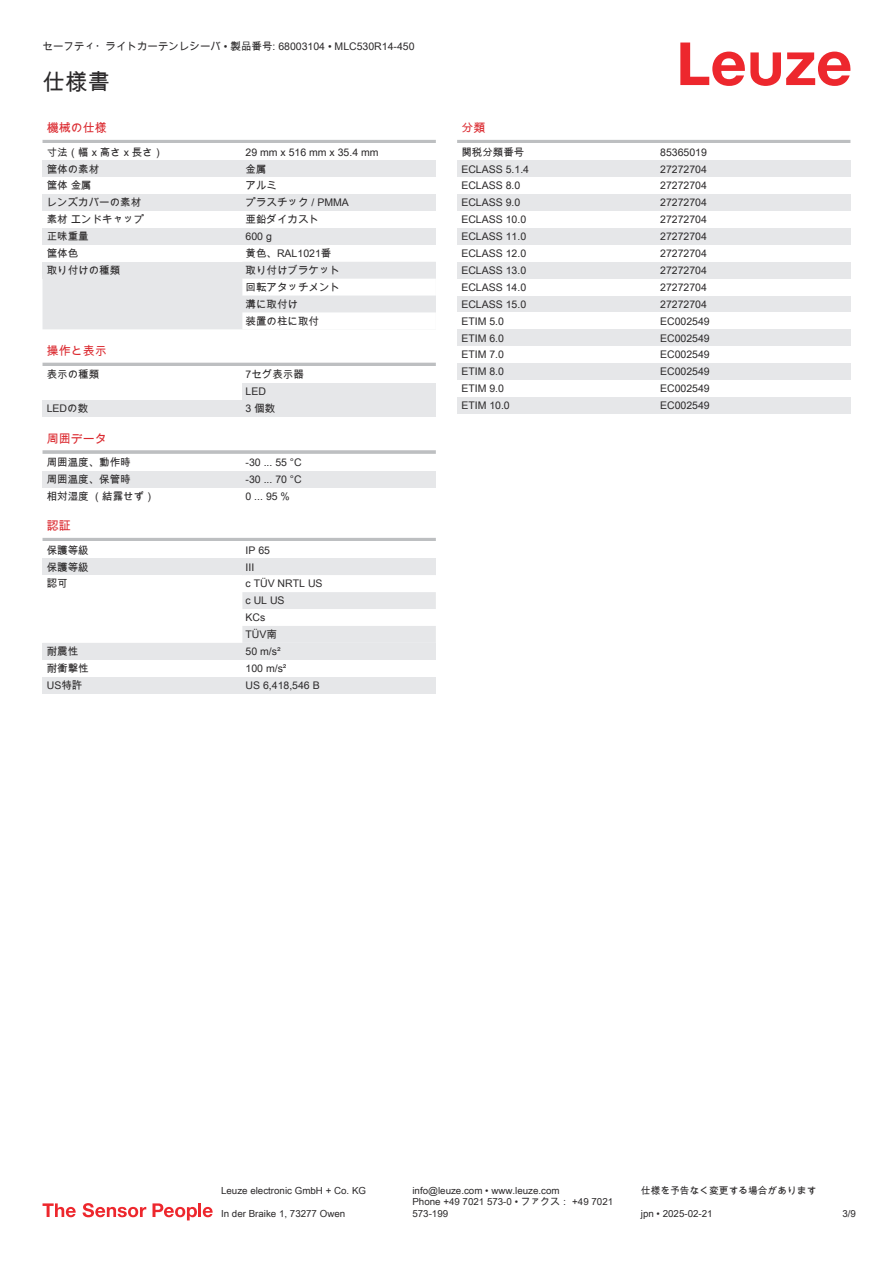
<style>
.page{position:relative;width:893px;height:1263px;background:#fff}
.page>*{position:absolute;margin:0;border:0;box-sizing:border-box;transform-origin:0 0}
.t1{font:22.5px "Arial Unicode MS";color:#2b292a}
.t2{font:12px "Arial Unicode MS";color:#db2a30}
.t3{font:10.5px/17px "Arial Unicode MS";color:#2b292a}
.t4{font:9.75px/11.7px "Arial Unicode MS";color:#2b292a}
</style>
<div class="page">
<svg style="left:680px;top:43px;width:170px;height:43px"></svg>
<div style="left:43px;top:279px;width:199px;height:50px;background:#e6e7e9"></div>
<hr style="left:43px;top:140px;width:393px;height:3px;background:#bdbfc1">
<div style="left:43px;top:160px;width:199px;height:17px;background:#e6e7e9"></div>
<div style="left:242px;top:160px;width:194px;height:17px;background:#e6e7e9"></div>
<div style="left:43px;top:194px;width:199px;height:17px;background:#e6e7e9"></div>
<div style="left:242px;top:194px;width:194px;height:17px;background:#e6e7e9"></div>
<div style="left:43px;top:228px;width:199px;height:17px;background:#e6e7e9"></div>
<div style="left:242px;top:228px;width:194px;height:17px;background:#e6e7e9"></div>
<div style="left:43px;top:262px;width:199px;height:17px;background:#e6e7e9"></div>
<svg style="left:242px;top:262px;width:194px;height:51px"></svg>
<hr style="left:43px;top:363px;width:393px;height:3px;background:#bdbfc1">
<div style="left:242px;top:383px;width:194px;height:17px;background:#e6e7e9"></div>
<div style="left:43px;top:400px;width:199px;height:17px;background:#e6e7e9"></div>
<div style="left:242px;top:400px;width:194px;height:17px;background:#e6e7e9"></div>
<hr style="left:43px;top:450px;width:393px;height:4px;background:#c6c8c9">
<div style="left:43px;top:471px;width:199px;height:17px;background:#e6e7e9"></div>
<div style="left:242px;top:471px;width:194px;height:17px;background:#e6e7e9"></div>
<hr style="left:43px;top:538px;width:393px;height:3px;background:#bdbfc1">
<div style="left:43px;top:558px;width:199px;height:17px;background:#e6e7e9"></div>
<div style="left:242px;top:558px;width:194px;height:17px;background:#e6e7e9"></div>
<svg style="left:242px;top:592px;width:194px;height:51px"></svg>
<div style="left:43px;top:643px;width:199px;height:17px;background:#e6e7e9"></div>
<div style="left:242px;top:643px;width:194px;height:17px;background:#e6e7e9"></div>
<div style="left:43px;top:677px;width:199px;height:16px;background:#e6e7e9"></div>
<div style="left:242px;top:677px;width:194px;height:16px;background:#e6e7e9"></div>
<hr style="left:457px;top:140px;width:393px;height:3px;background:#bdbfc1">
<div style="left:457px;top:160px;width:200px;height:17px;background:#e6e7e9"></div>
<div style="left:657px;top:160px;width:193px;height:17px;background:#e6e7e9"></div>
<div style="left:457px;top:194px;width:200px;height:17px;background:#e6e7e9"></div>
<div style="left:657px;top:194px;width:193px;height:17px;background:#e6e7e9"></div>
<div style="left:457px;top:228px;width:200px;height:17px;background:#e6e7e9"></div>
<div style="left:657px;top:228px;width:193px;height:17px;background:#e6e7e9"></div>
<div style="left:457px;top:262px;width:200px;height:17px;background:#e6e7e9"></div>
<div style="left:657px;top:262px;width:193px;height:17px;background:#e6e7e9"></div>
<div style="left:457px;top:296px;width:200px;height:16px;background:#e6e7e9"></div>
<div style="left:657px;top:296px;width:193px;height:16px;background:#e6e7e9"></div>
<div style="left:457px;top:329px;width:200px;height:17px;background:#e6e7e9"></div>
<div style="left:657px;top:329px;width:193px;height:17px;background:#e6e7e9"></div>
<div style="left:457px;top:363px;width:200px;height:17px;background:#e6e7e9"></div>
<div style="left:657px;top:363px;width:193px;height:17px;background:#e6e7e9"></div>
<div style="left:457px;top:397px;width:200px;height:17px;background:#e6e7e9"></div>
<div style="left:657px;top:397px;width:193px;height:17px;background:#e6e7e9"></div>
<svg style="left:43px;top:1203px;width:33px;height:14px"></svg>
<svg style="left:83px;top:1203px;width:63px;height:14px"></svg>
<svg style="left:153px;top:1203px;width:44px;height:17px"></svg>
<hr style="left:198px;top:1203px;width:3px;height:14px;background:#ed272d">
<svg style="left:203px;top:1207px;width:10px;height:10px"></svg>
<p class="t3" style="left:43px;top:38px;width:374px">セーフティ・ライトカーテンレシーバ • 製品番号: 68003104 • MLC530R14-450</p>
<h1 class="t1" style="left:43px;top:66px;width:69px">仕様書</h1>
<p class="t2" style="left:47px;top:119px;width:61px">機械の仕様</p>
<p class="t3" style="left:47px;top:143px;width:118px">寸法（幅 x 高さ x 長さ）</p>
<p class="t3" style="left:246px;top:143px;width:135px">29 mm x 516 mm x 35.4 mm</p>
<p class="t3" style="left:47px;top:160px;width:54px">筐体の素材</p>
<p class="t3" style="left:246px;top:160px;width:22px">金属</p>
<p class="t3" style="left:47px;top:177px;width:46px">筐体 金属</p>
<p class="t3" style="left:246px;top:177px;width:33px">アルミ</p>
<p class="t3" style="left:47px;top:194px;width:96px">レンズカバーの素材</p>
<p class="t3" style="left:246px;top:194px;width:105px">プラスチック / PMMA</p>
<p class="t3" style="left:47px;top:211px;width:99px">素材 エンドキャップ</p>
<p class="t3" style="left:246px;top:211px;width:75px">亜鉛ダイカスト</p>
<p class="t3" style="left:47px;top:228px;width:43px">正味重量</p>
<p class="t3" style="left:246px;top:228px;width:28px">600 g</p>
<p class="t3" style="left:47px;top:245px;width:33px">筐体色</p>
<p class="t3" style="left:246px;top:245px;width:87px">黄色、RAL1021番</p>
<p class="t3" style="left:47px;top:262px;width:75px">取り付けの種類</p>
<p class="t3" style="left:246px;top:262px;width:96px">取り付けブラケット回転アタッチメント溝に取付け<br>装置の柱に取付</p>
<p class="t2" style="left:47px;top:342px;width:61px">操作と表示</p>
<p class="t3" style="left:47px;top:366px;width:54px">表示の種類</p>
<p class="t3" style="left:246px;top:366px;width:60px">7セグ表示器<br>LED</p>
<p class="t3" style="left:47px;top:400px;width:43px">LEDの数</p>
<p class="t3" style="left:246px;top:400px;width:31px">3 個数</p>
<p class="t2" style="left:47px;top:430px;width:61px">周囲データ</p>
<p class="t3" style="left:47px;top:454px;width:85px">周囲温度、動作時</p>
<p class="t3" style="left:246px;top:454px;width:58px">-30 ... 55 °C</p>
<p class="t3" style="left:47px;top:470px;width:85px">周囲温度、保管時</p>
<p class="t3" style="left:246px;top:470px;width:58px">-30 ... 70 °C</p>
<p class="t3" style="left:47px;top:487px;width:109px">相対湿度 （結露せず）</p>
<p class="t3" style="left:246px;top:487px;width:46px">0 ... 95 %</p>
<p class="t2" style="left:47px;top:517px;width:25px">認証</p>
<p class="t3" style="left:47px;top:541px;width:43px">保護等級</p>
<p class="t3" style="left:246px;top:541px;width:26px">IP 65</p>
<p class="t3" style="left:47px;top:558px;width:43px">保護等級</p>
<p class="t3" style="left:246px;top:558px;width:10px">III</p>
<p class="t3" style="left:47px;top:575px;width:22px">認可</p>
<p class="t3" style="left:246px;top:575px;width:79px">c TÜV NRTL US c UL US<br>KCs<br>TÜV南</p>
<p class="t3" style="left:47px;top:643px;width:33px">耐震性</p>
<p class="t3" style="left:246px;top:643px;width:37px">50 m/s²</p>
<p class="t3" style="left:47px;top:659px;width:43px">耐衝撃性</p>
<p class="t3" style="left:246px;top:659px;width:42px">100 m/s²</p>
<p class="t3" style="left:47px;top:676px;width:37px">US特許</p>
<p class="t3" style="left:246px;top:676px;width:76px">US 6,418,546 B</p>
<p class="t2" style="left:461px;top:119px;width:25px">分類</p>
<p class="t3" style="left:461px;top:143px;width:64px">関税分類番号</p>
<p class="t3" style="left:660px;top:143px;width:48px">85365019</p>
<p class="t3" style="left:461px;top:160px;width:69px">ECLASS 5.1.4</p>
<p class="t3" style="left:660px;top:160px;width:48px">27272704</p>
<p class="t3" style="left:461px;top:177px;width:60px">ECLASS 8.0</p>
<p class="t3" style="left:660px;top:177px;width:48px">27272704</p>
<p class="t3" style="left:461px;top:194px;width:60px">ECLASS 9.0</p>
<p class="t3" style="left:660px;top:194px;width:48px">27272704</p>
<p class="t3" style="left:461px;top:211px;width:66px">ECLASS 10.0</p>
<p class="t3" style="left:660px;top:211px;width:48px">27272704</p>
<p class="t3" style="left:461px;top:228px;width:66px">ECLASS 11.0</p>
<p class="t3" style="left:660px;top:228px;width:48px">27272704</p>
<p class="t3" style="left:461px;top:245px;width:66px">ECLASS 12.0</p>
<p class="t3" style="left:660px;top:245px;width:48px">27272704</p>
<p class="t3" style="left:461px;top:262px;width:66px">ECLASS 13.0</p>
<p class="t3" style="left:660px;top:262px;width:48px">27272704</p>
<p class="t3" style="left:461px;top:278px;width:66px">ECLASS 14.0</p>
<p class="t3" style="left:660px;top:278px;width:48px">27272704</p>
<p class="t3" style="left:461px;top:295px;width:66px">ECLASS 15.0</p>
<p class="t3" style="left:660px;top:295px;width:48px">27272704</p>
<p class="t3" style="left:461px;top:312px;width:44px">ETIM 5.0</p>
<p class="t3" style="left:660px;top:312px;width:51px">EC002549</p>
<p class="t3" style="left:461px;top:329px;width:44px">ETIM 6.0</p>
<p class="t3" style="left:660px;top:329px;width:51px">EC002549</p>
<p class="t3" style="left:461px;top:346px;width:44px">ETIM 7.0</p>
<p class="t3" style="left:660px;top:346px;width:51px">EC002549</p>
<p class="t3" style="left:461px;top:363px;width:44px">ETIM 8.0</p>
<p class="t3" style="left:660px;top:363px;width:51px">EC002549</p>
<p class="t3" style="left:461px;top:380px;width:44px">ETIM 9.0</p>
<p class="t3" style="left:660px;top:380px;width:51px">EC002549</p>
<p class="t3" style="left:461px;top:397px;width:50px">ETIM 10.0</p>
<p class="t3" style="left:660px;top:397px;width:51px">EC002549</p>
<p class="t4" style="left:221px;top:1184px;width:146px">Leuze electronic GmbH + Co. KG</p>
<p class="t4" style="left:412px;top:1184px;width:149px">info@leuze.com • www.leuze.com</p>
<p class="t4" style="left:641px;top:1184px;width:177px">仕様を予告なく変更する場合があります</p>
<p class="t4" style="left:221px;top:1207px;width:126px">In der Braike 1, 73277 Owen</p>
<p class="t4" style="left:412px;top:1196px;width:202px">Phone +49 7021 573-0 • ファクス： +49 7021<br>573-199</p>
<p class="t4" style="left:641px;top:1207px;width:73px">jpn • 2025-02-21</p>
<p class="t4" style="left:842px;top:1207px;width:15px">3/9</p>
</div>
